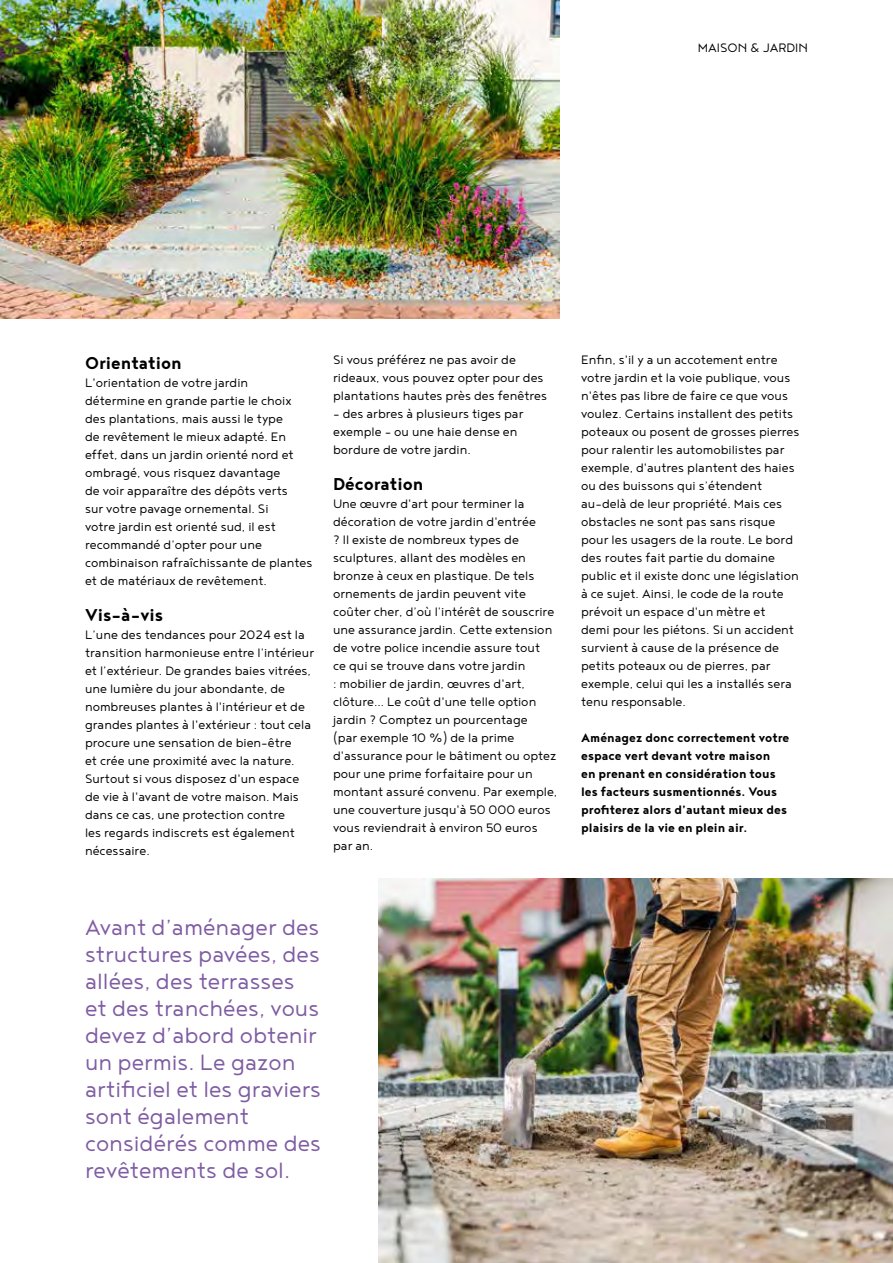
<style>
.page{position:relative;width:893px;height:1263px;background:#fff}
.page>*{position:absolute;margin:0;border:0;box-sizing:border-box;transform-origin:0 0}
.t1{font:300 27px/27px "Noyh";color:#7f5ca3}
.t2{font:700 21px "Noyh";color:#000}
.t3{font:300 15px/18px "Noyh";color:#000}
.t4{font:700 15px/18px "Noyh";color:#000}
</style>
<div class="page">
<img style="left:0;top:0;width:560px;height:319px">
<img style="left:378px;top:878px;width:515px;height:385px">
<p class="t3" style="left:698px;top:38px;width:112px">MAISON &amp; JARDIN</p>
<h2 class="t2" style="left:85px;top:351px;width:98px">Orientation</h2>
<p class="t3" style="left:85px;top:373px;width:229px">L'orientation de votre jardin<br>détermine en grande partie le choix des plantations, mais aussi le type<br>de revêtement le mieux adapté. En effet, dans un jardin orienté nord et ombragé, vous risquez davantage<br>de voir apparaître des dépôts verts<br>sur votre pavage ornemental. Si<br>votre jardin est orienté sud, il est recommandé d’opter pour une combinaison rafraîchissante de plantes et de matériaux de revêtement.</p>
<h2 class="t2" style="left:85px;top:603px;width:80px">Vis-à-vis</h2>
<p class="t3" style="left:85px;top:625px;width:231px">L’une des tendances pour 2024 est la transition harmonieuse entre l’intérieur et l’extérieur. De grandes baies vitrées, une lumière du jour abondante, de nombreuses plantes à l'intérieur et de grandes plantes à l'extérieur : tout cela procure une sensation de bien-être<br>et crée une proximité avec la nature.<br>Surtout si vous disposez d'un espace de vie à l'avant de votre maison. Mais dans ce cas, une protection contre<br>les regards indiscrets est également nécessaire.</p>
<p class="t3" style="left:333px;top:350px;width:216px">Si vous préférez ne pas avoir de rideaux, vous pouvez opter pour des plantations hautes près des fenêtres</p>
<p class="t3" style="left:333px;top:404px;width:192px">- des arbres à plusieurs tiges par exemple - ou une haie dense en bordure de votre jardin.</p>
<h2 class="t2" style="left:333px;top:472px;width:92px">Décoration</h2>
<p class="t3" style="left:333px;top:494px;width:226px">Une œuvre d'art pour terminer la décoration de votre jardin d'entrée<br>? Il existe de nombreux types de sculptures, allant des modèles en bronze à ceux en plastique. De tels ornements de jardin peuvent vite coûter cher, d’où l’intérêt de souscrire une assurance jardin. Cette extension de votre police incendie assure tout<br>ce qui se trouve dans votre jardin<br>: mobilier de jardin, œuvres d'art, clôture... Le coût d'une telle option jardin ? Comptez un pourcentage<br>(par exemple 10 %) de la prime d'assurance pour le bâtiment ou optez pour une prime forfaitaire pour un montant assuré convenu. Par exemple, une couverture jusqu'à 50 000 euros vous reviendrait à environ 50 euros par an.</p>
<p class="t3" style="left:581px;top:350px;width:220px">Enfin, s'il y a un accotement entre votre jardin et la voie publique, vous n'êtes pas libre de faire ce que vous voulez. Certains installent des petits poteaux ou posent de grosses pierres pour ralentir les automobilistes par exemple, d'autres plantent des haies ou des buissons qui s’étendent au-delà de leur propriété. Mais ces obstacles ne sont pas sans risque pour les usagers de la route. Le bord des routes fait partie du domaine public et il existe donc une législation à ce sujet. Ainsi, le code de la route prévoit un espace d'un mètre et<br>demi pour les piétons. Si un accident survient à cause de la présence de petits poteaux ou de pierres, par exemple, celui qui les a installés sera tenu responsable.</p>
<p class="t4" style="left:581px;top:728px;width:210px">Aménagez donc correctement votre espace vert devant votre maison<br>en prenant en considération tous les facteurs susmentionnés. Vous profiterez alors d’autant mieux des plaisirs de la vie en plein air.</p>
<h1 class="t1" style="left:85px;top:913px;width:238px">Avant d’aménager des structures pavées, des allées, des terrasses et des tranchées, vous devez d’abord obtenir un permis. Le gazon artificiel et les graviers sont également considérés comme des revêtements de sol.</h1>
</div>
